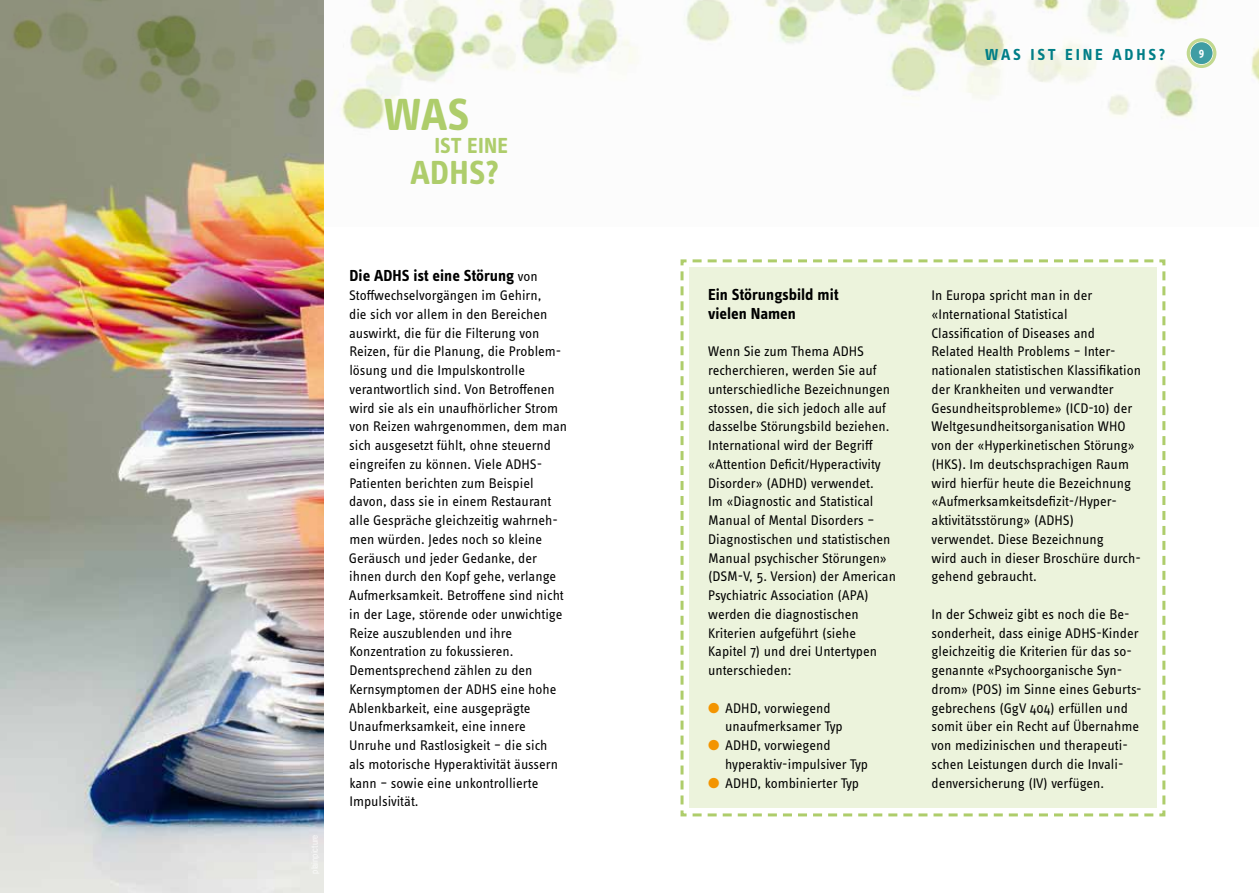
<style>
.page{position:relative;width:1259px;height:893px;background:#fff}
.page>*{position:absolute;margin:0;border:0;box-sizing:border-box;transform-origin:0 0}
.t1{font:700 46.5px "Info OT Text";color:#aecd6b}
.t2{font:700 34.5px "Info OT Text";color:#aecd6b}
.t3{font:700 22.5px "Info OT Text";letter-spacing:.01em;color:#aecd6b}
.t4{font:700 16.5px/18.8px "Info OT Text";color:#000}
.t5{font:700 16.5px "Info OT Text";letter-spacing:.17em;color:#007e87}
.t6{font:14.4px/18.8px "Info OT Text";color:#000}
.t7{font:700 11.25px "Info OT Text";color:#fff}
.s1{font-weight:400;font-size:14.4px}
.s2{color:#f39400}
</style>
<div class="page">
<img style="left:323px;top:0;width:936px;height:226px">
<svg style="left:1186px;top:38px;width:30px;height:30px"></svg>
<img style="left:0;top:230px;width:323px;height:663px">
<svg style="left:680px;top:259px;width:486px;height:558px"></svg>
<div style="left:689px;top:268px;width:468px;height:540px;background:#ecf3dc"></div>
<img style="left:0;top:0;width:323px;height:230px">
<h1 class="t1" style="left:384px;top:86px;width:88px">WAS</h1>
<h3 class="t3" style="left:434px;top:131px;width:75px">IST EINE</h3>
<h2 class="t2" style="left:410px;top:152px;width:90px">ADHS?</h2>
<p class="t4" style="left:350px;top:266px;width:190px">Die ADHS ist eine Störung <span class="s1">von</span></p>
<p class="t6" style="left:349px;top:286px;width:220px">Stoffwechselvorgängen im Gehirn,<br>die sich vor allem in den Bereichen auswirkt, die für die Filterung von Reizen, für die Planung, die Problem&shy;lösung und die Impulskontrolle verantwortlich sind. Von Betroffenen wird sie als ein unaufhörlicher Strom von Reizen wahrgenommen, dem man sich ausgesetzt fühlt, ohne steuernd eingreifen zu können. Viele ADHS-Patienten berichten zum Beispiel davon, dass sie in einem Restaurant alle Gespräche gleichzeitig wahrneh&shy;men würden. Jedes noch so kleine Geräusch und jeder Gedanke, der ihnen durch den Kopf gehe, verlange Aufmerksamkeit. Betroffene sind nicht in der Lage, störende oder unwichtige Reize auszublenden und ihre Konzentration zu fokussieren.<br>Dementsprechend zählen zu den Kernsymptomen der ADHS eine hohe Ablenkbarkeit, eine ausgeprägte Unaufmerksamkeit, eine innere Unruhe und Rastlosigkeit – die sich<br>als motorische Hyperaktivität äussern kann – sowie eine unkontrollierte Impulsivität.</p>
<p class="t4" style="left:708px;top:285px;width:132px">Ein Störungsbild mit vielen Namen</p>
<p class="t6" style="left:708px;top:342px;width:189px">Wenn Sie zum Thema ADHS recherchieren, werden Sie auf unterschiedliche Bezeichnungen stossen, die sich jedoch alle auf dasselbe Störungsbild beziehen.<br>International wird der Begriff «Attention Deficit/Hyperactivity<br>Disorder» (ADHD) verwendet.<br>Im «Diagnostic and Statistical<br>Manual of Mental Disorders –<br>Diagnostischen und statistischen<br>Manual psychischer Störungen» (DSM-V, 5. Version) der American<br>Psychiatric Association (APA) werden die diagnostischen<br>Kriterien aufgeführt (siehe<br>Kapitel 7) und drei Untertypen unterschieden:</p>
<p class="t6" style="left:725px;top:698px;width:119px;text-indent:-17px"><span class="s2">●</span> ADHD, vorwiegend unaufmerksamer Typ</p>
<p class="t6" style="left:725px;top:736px;width:144px;text-indent:-17px"><span class="s2">●</span> ADHD, vorwiegend hyperaktiv-impulsiver Typ</p>
<p class="t6" style="left:708px;top:773px;width:152px"><span class="s2">●</span> ADHD, kombinierter Typ</p>
<p class="t5" style="left:985px;top:44px;width:182px">WAS IST EINE ADHS?</p>
<p class="t7" style="left:1198px;top:45px;width:7px">9</p>
<p class="t6" style="left:931px;top:286px;width:211px">In Europa spricht man in der «International Statistical<br>Classification of Diseases and<br>Related Health Problems – Inter&shy;nationalen statistischen Klassifikation der Krankheiten und verwandter<br>Gesundheitsprobleme» (ICD-10) der<br>Weltgesundheitsorganisation WHO von der «Hyperkinetischen Störung» (HKS). Im deutschsprachigen Raum wird hierfür heute die Bezeichnung «Aufmerksamkeitsdefizit-/Hyper&shy;aktivitätsstörung» (ADHS)<br>verwendet. Diese Bezeichnung<br>wird auch in dieser Broschüre durch&shy;gehend gebraucht.</p>
<p class="t6" style="left:931px;top:604px;width:212px">In der Schweiz gibt es noch die Be&shy;sonderheit, dass einige ADHS-Kinder gleichzeitig die Kriterien für das so&shy;genannte «Psychoorganische Syn&shy;drom» (POS) im Sinne eines Geburts&shy;gebrechens (GgV 404) erfüllen und somit über ein Recht auf Übernahme von medizinischen und therapeuti&shy;schen Leistungen durch die Invali&shy;denversicherung (IV) verfügen.</p>
</div>
